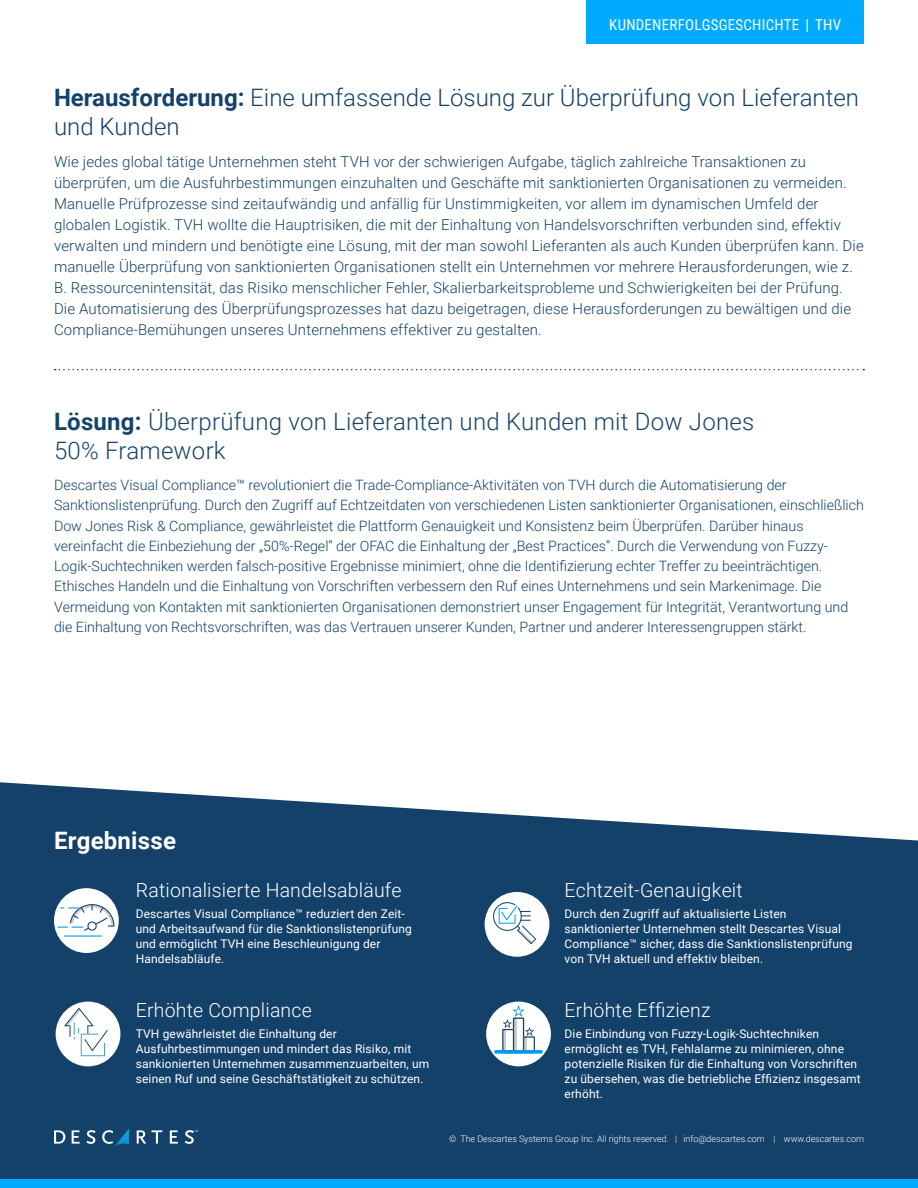
<style>
.page{position:relative;width:918px;height:1188px;background:#fff}
.page>*{position:absolute;margin:0;border:0;box-sizing:border-box;transform-origin:0 0}
.Heads{font:300 24px/28.8px "Roboto";color:#134169}
.Heads-2{font:300 24px/28.8px "Roboto";letter-spacing:.01em;color:#164469}
.Heads-3{font:700 24px "Roboto";letter-spacing:.01em;color:#fff}
.Results_Heads{font:300 19.5px "Roboto";letter-spacing:.01em;color:#fff}
.Body{font:300 15px/21px "Roboto";letter-spacing:.01em;color:#134169}
.t1{font:15px "Roboto Condensed";letter-spacing:.015em;color:#fff}
.Heads-4{font:300 14.25px/20.2px "Roboto";color:#134169}
.Results_Text{font:12px/15px "Roboto";letter-spacing:.01em;color:#fff}
.t2{font:300 9px "Roboto";letter-spacing:-.005em;color:#fff}
.s1{font-weight:700}
</style>
<div class="page">
<svg style="left:0;top:782px;width:918px;height:397px;background:#254f74"></svg>
<svg style="left:55px;top:369px;width:809px;height:1px"></svg>
<div style="left:0;top:1179px;width:918px;height:9px;background:#0af"></div>
<svg style="left:72px;top:1130px;width:8px;height:14px"></svg>
<svg style="left:86px;top:1130px;width:10px;height:14px"></svg>
<svg style="left:102px;top:1129px;width:27px;height:18px"></svg>
<svg style="left:54px;top:1130px;width:11px;height:14px"></svg>
<svg style="left:137px;top:1130px;width:9px;height:14px"></svg>
<svg style="left:152px;top:1130px;width:10px;height:14px"></svg>
<svg style="left:170px;top:1130px;width:8px;height:14px"></svg>
<svg style="left:185px;top:1130px;width:13px;height:14px"></svg>
<div style="left:586px;top:0;width:278px;height:43px;background:#0af"></div>
<div style="left:54px;top:888px;width:65px;height:65px;background:#fff;border-radius:50%"></div>
<div style="left:485px;top:892px;width:64px;height:65px;background:#fff;border-radius:50%"></div>
<div style="left:56px;top:1002px;width:64px;height:64px;background:#fff;border-radius:50%"></div>
<svg style="left:493px;top:902px;width:43px;height:42px"></svg>
<hr style="left:64px;top:935px;width:38px;height:2px;background:#009ceb">
<svg style="left:58px;top:904px;width:56px;height:27px"></svg>
<div style="left:486px;top:1002px;width:65px;height:64px;background:#fff;border-radius:50%"></div>
<svg style="left:494px;top:1050px;width:49px;height:4px"></svg>
<svg style="left:502px;top:1005px;width:33px;height:48px"></svg>
<svg style="left:64px;top:1008px;width:44px;height:48px"></svg>
<p class="t1" style="left:609px;top:14px;width:233px">KUNDENERFOLGSGESCHICHTE | THV</p>
<p class="Heads" style="left:54px;top:82px;width:807px"><span class="s1">Herausforderung:</span> Eine umfassende Lösung zur Überprüfung von Lieferanten und Kunden</p>
<p class="Body" style="left:54px;top:150px;width:811px">Wie jedes global tätige Unternehmen steht TVH vor der schwierigen Aufgabe, täglich zahlreiche Transaktionen zu überprüfen, um die Ausfuhrbestimmungen einzuhalten und Geschäfte mit sanktionierten Organisationen zu vermeiden.<br>Manuelle Prüfprozesse sind zeitaufwändig und anfällig für Unstimmigkeiten, vor allem im dynamischen Umfeld der globalen Logistik. TVH wollte die Hauptrisiken, die mit der Einhaltung von Handelsvorschriften verbunden sind, effektiv verwalten und mindern und benötigte eine Lösung, mit der man sowohl Lieferanten als auch Kunden überprüfen kann. Die manuelle Überprüfung von sanktionierten Organisationen stellt ein Unternehmen vor mehrere Herausforderungen, wie z.<br>B. Ressourcenintensität, das Risiko menschlicher Fehler, Skalierbarkeitsprobleme und Schwierigkeiten bei der Prüfung.<br>Die Automatisierung des Überprüfungsprozesses hat dazu beigetragen, diese Herausforderungen zu bewältigen und die Compliance-Bemühungen unseres Unternehmens effektiver zu gestalten.</p>
<p class="Heads-2" style="left:54px;top:406px;width:702px"><span class="s1">Lösung:</span> Überprüfung von Lieferanten und Kunden mit Dow Jones<br>50% Framework</p>
<p class="Heads-4" style="left:54px;top:474px;width:811px">Descartes Visual Compliance™ revolutioniert die Trade-Compliance-Aktivitäten von TVH durch die Automatisierung der Sanktionslistenprüfung. Durch den Zugriff auf Echtzeitdaten von verschiedenen Listen sanktionierter Organisationen, einschließlich Dow Jones Risk &amp; Compliance, gewährleistet die Plattform Genauigkeit und Konsistenz beim Überprüfen. Darüber hinaus vereinfacht die Einbeziehung der „50%-Regel“ der OFAC die Einhaltung der „Best Practices“. Durch die Verwendung von Fuzzy-Logik-Suchtechniken werden falsch-positive Ergebnisse minimiert, ohne die Identifizierung echter Treffer zu beeinträchtigen.<br>Ethisches Handeln und die Einhaltung von Vorschriften verbessern den Ruf eines Unternehmens und sein Markenimage. Die Vermeidung von Kontakten mit sanktionierten Organisationen demonstriert unser Engagement für Integrität, Verantwortung und die Einhaltung von Rechtsvorschriften, was das Vertrauen unserer Kunden, Partner und anderer Interessengruppen stärkt.</p>
<p class="Heads-3" style="left:54px;top:823px;width:124px">Ergebnisse</p>
<p class="Results_Heads" style="left:136px;top:876px;width:267px">Rationalisierte Handelsabläufe</p>
<p class="Results_Text" style="left:136px;top:906px;width:278px">Descartes Visual Compliance™ reduziert den Zeit&shy;und Arbeitsaufwand für die Sanktionslistenprüfung und ermöglicht TVH eine Beschleunigung der Handelsabläufe.</p>
<p class="Results_Heads" style="left:136px;top:996px;width:178px">Erhöhte Compliance</p>
<p class="Results_Text" style="left:136px;top:1026px;width:295px">TVH gewährleistet die Einhaltung der Ausfuhrbestimmungen und mindert das Risiko, mit sankionierten Unternehmen zusammenzuarbeiten, um seinen Ruf und seine Geschäftstätigkeit zu schützen.</p>
<p class="Results_Heads" style="left:565px;top:876px;width:180px">Echtzeit-Genauigkeit</p>
<p class="Results_Text" style="left:565px;top:906px;width:289px">Durch den Zugriff auf aktualisierte Listen sanktionierter Unternehmen stellt Descartes Visual Compliance™ sicher, dass die Sanktionslistenprüfung von TVH aktuell und effektiv bleiben.</p>
<p class="Results_Heads" style="left:565px;top:996px;width:147px">Erhöhte Effizienz</p>
<p class="Results_Text" style="left:565px;top:1026px;width:298px">Die Einbindung von Fuzzy-Logik-Suchtechniken ermöglicht es TVH, Fehlalarme zu minimieren, ohne potenzielle Risiken für die Einhaltung von Vorschriften zu übersehen, was die betriebliche Effizienz insgesamt erhöht.</p>
<p class="t2" style="left:449px;top:1132px;width:416px">© The Descartes Systems Group Inc. All rights reserved. | info@descartes.com | www.descartes.com</p>
</div>
